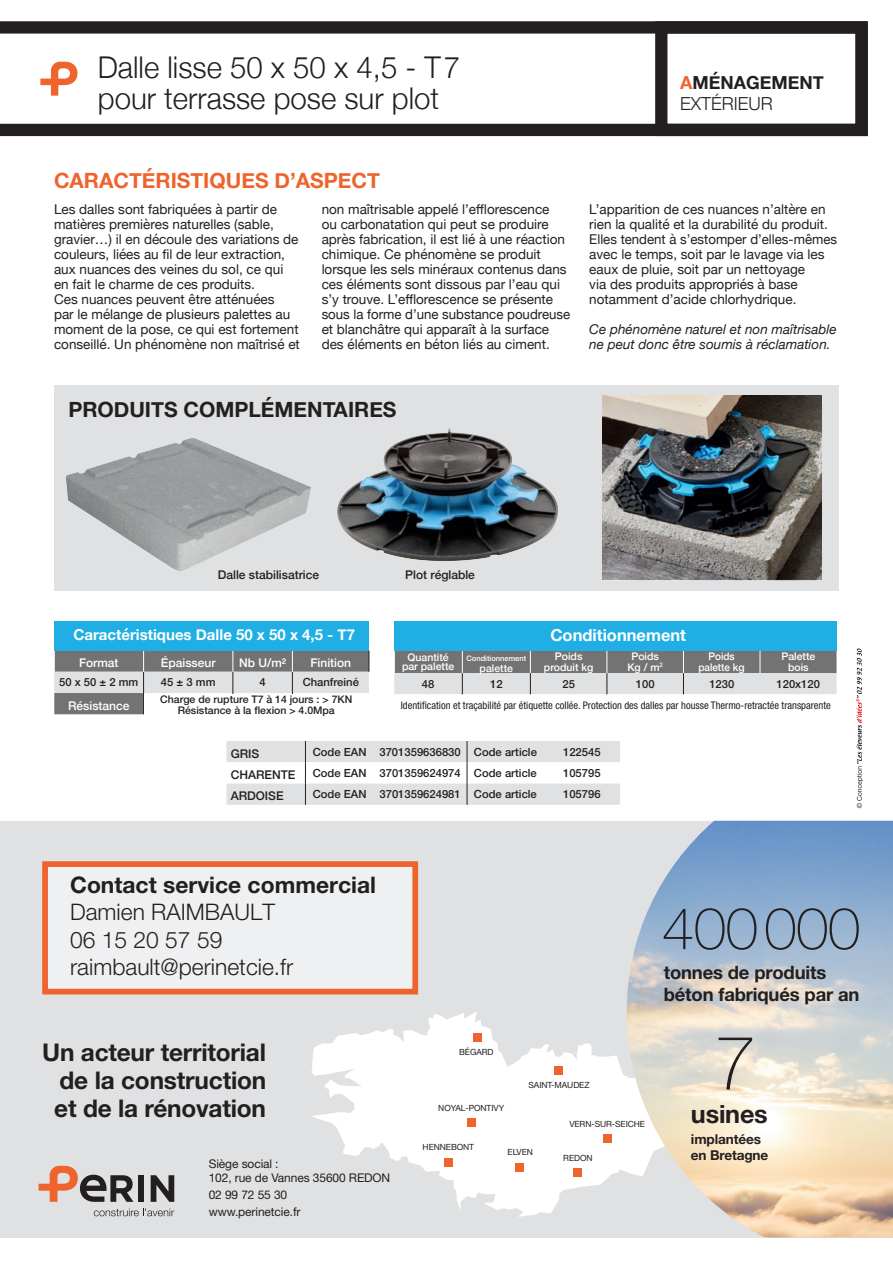
<style>
.page{position:relative;width:893px;height:1263px;background:#fff}
.page>*{position:absolute;margin:0;border:0;box-sizing:border-box;transform-origin:0 0}
.t1{font:100 75.3px "Helvetica Neue LT Std";color:#231f20}
.t2{font:100 58.35px "Helvetica Neue LT Std";letter-spacing:-.01em;color:#231f20}
.t3{font:300 30px/31.5px "Helvetica Neue";color:#231f20}
.t4{font:700 25.2px "Helvetica Neue LT Std";letter-spacing:-.01em;color:#231f20}
.t5{font:700 24.45px/27.9px "Helvetica Neue LT Std";letter-spacing:-.01em;color:#231f20;text-align:justify}
.t6{font:300 22.8px/27.5px "Helvetica Neue LT Std";color:#231f20}
.t7{font:700 21px "Helvetica Neue";color:#ef632c}
.t8{font:700 21px "Helvetica Neue";color:#231f20}
.t9{font:700 18.45px/22.2px "Helvetica Neue LT Std";letter-spacing:-.01em;color:#231f20}
.t10{font:700 18px/21.6px "Helvetica Neue";color:#231f20}
.t11{font:700 16.5px "Helvetica Neue";color:#fff}
.t12{font:700 15px "Helvetica Neue";color:#fff}
.t13{font:700 13.65px/16.4px "Helvetica Neue LT Std";letter-spacing:-.01em;color:#231f20}
.t14{font:13.5px/15px "Helvetica Neue";color:#231f20}
.t15{font:italic 13.5px/15px "Helvetica Neue";color:#231f20}
.t16{font:12px/13.5px "Helvetica Neue LT Std";letter-spacing:-.01em;color:#231f20}
.t17{font:500 12px "Helvetica Neue";color:#231f20}
.t18{font:500 12px "Helvetica Neue";color:#fff}
.libelle_tableau{font:500 11.25px "Helvetica Neue LT Std";color:#231f20}
.texte_tableau_petit{font:500 11.25px "Helvetica Neue LT Std";color:#231f20}
.libelle_tableau-2{font:condensed 10.5px "Helvetica Neue LT Std";color:#231f20}
.t19{font:500 10.5px/10.5px "Helvetica Neue";color:#fff;text-align:center}
.libelle_tableau-3{font:500 10.5px/10.8px "Helvetica Neue LT Std";color:#231f20;text-align:center}
.t20{font:500 10.5px/10.5px "Helvetica Neue";color:#fff;text-align:center;scale:.95 1}
.t21{font:8.55px "Helvetica Neue LT Std";letter-spacing:-.01em;color:#231f20}
.t22{font:500 7.5px "Helvetica Neue";color:#fff}
.s1{color:#ef632c}
.s2{font-weight:300}
.s3{font-weight:700}
</style>
<div class="page">
<div style="left:0;top:821px;width:893px;height:416px;background:#dfe1e2"></div>
<svg style="left:311px;top:1011px;width:316px;height:206px;fill:#fff"></svg>
<div style="left:473px;top:1033px;width:8px;height:9px;background:#ef632c"></div>
<div style="left:467px;top:1118px;width:9px;height:8px;background:#ef632c"></div>
<div style="left:444px;top:1158px;width:9px;height:8px;background:#ef632c"></div>
<div style="left:516px;top:1163px;width:8px;height:8px;background:#ef632c"></div>
<div style="left:574px;top:1168px;width:8px;height:9px;background:#ef632c"></div>
<div style="left:603px;top:1134px;width:8px;height:8px;background:#ef632c"></div>
<div style="left:554px;top:1066px;width:9px;height:8px;background:#ef632c"></div>
<img style="left:627px;top:821px;width:266px;height:416px">
<div style="left:45px;top:864px;width:370px;height:127px;background:#eff0f1"></div>
<div style="left:42px;top:861px;width:376px;height:133px;border:6px solid #ef632c"></div>
<div style="left:138px;top:1175px;width:6px;height:27px;background:#231f20"></div>
<svg style="left:151px;top:1175px;width:23px;height:27px"></svg>
<svg style="left:39px;top:1166px;width:94px;height:36px"></svg>
<svg style="left:94px;top:1208px;width:80px;height:8px"></svg>
<svg style="left:0;top:21px;width:655px;height:115px"></svg>
<div style="left:655px;top:21px;width:213px;height:115px;border:12px solid #231f20"></div>
<svg style="left:394px;top:651px;width:442px;height:44px;background:#a9aaab"></svg>
<div style="left:395px;top:621px;width:442px;height:30px;background:#1fafe5"></div>
<svg style="left:54px;top:650px;width:316px;height:64px;background:#a4a5a5"></svg>
<div style="left:55px;top:621px;width:314px;height:30px;background:#1fafe5"></div>
<div style="left:144px;top:694px;width:225px;height:22px;background:#fff"></div>
<svg style="left:226px;top:741px;width:394px;height:64px"></svg>
<svg style="left:856px;top:648px;width:7px;height:160px"></svg>
<div style="left:54px;top:385px;width:785px;height:206px;background:#dfe1e2"></div>
<img style="left:66px;top:438px;width:245px;height:133px">
<img style="left:337px;top:428px;width:221px;height:133px">
<img style="left:602px;top:396px;width:219px;height:184px">
<svg style="left:40px;top:62px;width:37px;height:34px"></svg>
<p class="t3" style="left:98px;top:49px;width:364px">Dalle lisse 50 x 50 x 4,5 - T7 pour terrasse pose sur plot</p>
<p class="t7" style="left:54px;top:164px;width:327px">CARACTÉRISTIQUES D’ASPECT</p>
<p class="t10" style="left:680px;top:72px;width:145px"><span class="s1">A</span>MÉNAGEMENT<br><span class="s2">EXTÉRIEUR</span></p>
<p class="t14" style="left:54px;top:202px;width:246px">Les dalles sont fabriquées à partir de matières premières naturelles (sable, gravier…) il en découle des variations de couleurs, liées au fil de leur extraction, aux nuances des veines du sol, ce qui en fait le charme de ces produits.</p>
<p class="t14" style="left:54px;top:292px;width:247px">Ces nuances peuvent être atténuées<br>par le mélange de plusieurs palettes au moment de la pose, ce qui est fortement conseillé. Un phénomène non maîtrisé et</p>
<p class="t14" style="left:322px;top:202px;width:250px">non maîtrisable appelé l’efflorescence<br>ou carbonatation qui peut se produire après fabrication, il est lié à une réaction chimique. Ce phénomène se produit lorsque les sels minéraux contenus dans ces éléments sont dissous par l’eau qui s’y trouve. L’efflorescence se présente sous la forme d’une substance poudreuse et blanchâtre qui apparaît à la surface des éléments en béton liés au ciment.</p>
<p class="t14" style="left:589px;top:202px;width:249px">L’apparition de ces nuances n’altère en rien la qualité et la durabilité du produit.<br>Elles tendent à s’estomper d’elles-mêmes avec le temps, soit par le lavage via les eaux de pluie, soit par un nettoyage<br>via des produits appropriés à base notamment d’acide chlorhydrique.</p>
<p class="t15" style="left:589px;top:322px;width:249px">Ce phénomène naturel et non maîtrisable ne peut donc être soumis à réclamation.</p>
<p class="t8" style="left:68px;top:393px;width:330px">PRODUITS COMPLÉMENTAIRES</p>
<p class="t17" style="left:218px;top:565px;width:103px">Dalle stabilisatrice</p>
<p class="t17" style="left:405px;top:565px;width:71px">Plot réglable</p>
<p class="t12" style="left:73px;top:623px;width:283px">Caractéristiques Dalle 50 x 50 x 4,5 - T7</p>
<p class="t11" style="left:550px;top:622px;width:137px">Conditionnement</p>
<p class="t19" style="left:480px;top:662px;width:35px">palette</p>
<p class="t19" style="left:544px;top:650px;width:51px">Poids produit kg</p>
<p class="t19" style="left:631px;top:650px;width:29px">Poids</p>
<p class="t19" style="left:627px;top:661px;width:37px">Kg / m<sup>2</sup></p>
<p class="t20" style="left:698px;top:650px;width:50px">Poids palette kg</p>
<p class="t19" style="left:781px;top:650px;width:36px">Palette bois</p>
<p class="t19" style="left:402px;top:652px;width:54px;line-height:9px">Quantité par palette</p>
<p class="t22" style="left:467px;top:652px;width:61px">Conditionnement</p>
<p class="t18" style="left:79px;top:653px;width:41px">Format</p>
<p class="t18" style="left:161px;top:653px;width:56px">Épaisseur</p>
<p class="t18" style="left:239px;top:653px;width:48px">Nb U/m²</p>
<p class="t18" style="left:310px;top:653px;width:42px">Finition</p>
<p class="libelle_tableau" style="left:59px;top:676px;width:81px">50 x 50 ± 2 mm</p>
<p class="libelle_tableau" style="left:161px;top:676px;width:56px">45 ± 3 mm</p>
<p class="libelle_tableau" style="left:259px;top:676px;width:8px">4</p>
<p class="libelle_tableau" style="left:303px;top:676px;width:58px">Chanfreiné</p>
<p class="t18" style="left:68px;top:695px;width:63px">Résistance</p>
<p class="libelle_tableau" style="left:422px;top:677px;width:14px">48</p>
<p class="libelle_tableau" style="left:490px;top:677px;width:14px">12</p>
<p class="libelle_tableau" style="left:562px;top:677px;width:14px">25</p>
<p class="libelle_tableau" style="left:636px;top:677px;width:20px">100</p>
<p class="libelle_tableau" style="left:709px;top:677px;width:27px">1230</p>
<p class="libelle_tableau" style="left:776px;top:677px;width:45px">120x120</p>
<p class="libelle_tableau-3" style="left:160px;top:694px;width:194px">Charge de rupture T7 à 14 jours : &gt; 7KN<br>Résistance à la flexion &gt; 4.0Mpa</p>
<p class="t17" style="left:231px;top:743px;width:30px">GRIS</p>
<p class="libelle_tableau" style="left:313px;top:745px;width:55px">Code EAN</p>
<p class="libelle_tableau" style="left:379px;top:745px;width:83px">3701359636830</p>
<p class="libelle_tableau" style="left:474px;top:745px;width:64px">Code article</p>
<p class="libelle_tableau" style="left:563px;top:745px;width:39px">122545</p>
<p class="t17" style="left:231px;top:765px;width:66px">CHARENTE</p>
<p class="libelle_tableau" style="left:313px;top:766px;width:55px">Code EAN</p>
<p class="texte_tableau_petit" style="left:379px;top:766px;width:83px">3701359624974</p>
<p class="libelle_tableau" style="left:474px;top:766px;width:64px">Code article</p>
<p class="libelle_tableau" style="left:563px;top:766px;width:39px">105795</p>
<p class="t17" style="left:231px;top:786px;width:54px">ARDOISE</p>
<p class="libelle_tableau" style="left:313px;top:787px;width:55px">Code EAN</p>
<p class="texte_tableau_petit" style="left:379px;top:787px;width:83px">3701359624981</p>
<p class="libelle_tableau" style="left:474px;top:787px;width:64px">Code article</p>
<p class="libelle_tableau" style="left:563px;top:787px;width:39px">105796</p>
<p class="libelle_tableau-2" style="left:401px;top:699px;width:432px">Identification et traçabilité par étiquette collée. Protection des dalles par housse Thermo-retractée transparente</p>
<p class="t6" style="left:70px;top:871px;width:307px"><span class="s3">Contact service commercial<br></span>Damien RAIMBAULT<br>06 15 20 57 59 raimbault@perinetcie.fr</p>
<p class="t5" style="left:54px;top:1037px;width:214px;text-indent:-12px">Un acteur territorial de la construction et de la rénovation</p>
<p class="t16" style="left:209px;top:1157px;width:183px">Siège social :<br>102, rue de Vannes 35600 REDON</p>
<p class="t16" style="left:209px;top:1185px;width:93px;line-height:17.7px">02 99 72 55 30 www.perinetcie.fr</p>
<p class="t21" style="left:459px;top:1047px;width:36px">BÉGARD</p>
<p class="t21" style="left:528px;top:1079px;width:63px">SAINT-MAUDEZ</p>
<p class="t21" style="left:438px;top:1103px;width:67px">NOYAL-PONTIVY</p>
<p class="t21" style="left:423px;top:1142px;width:53px">HENNEBONT</p>
<p class="t21" style="left:508px;top:1147px;width:27px">ELVEN</p>
<p class="t21" style="left:569px;top:1118px;width:77px">VERN-SUR-SEICHE</p>
<p class="t21" style="left:563px;top:1153px;width:31px">REDON</p>
<p class="t2" style="left:662px;top:895px;width:200px">400000</p>
<p class="t9" style="left:664px;top:961px;width:197px">tonnes de produits béton fabriqués par an</p>
<p class="t1" style="left:714px;top:1020px;width:43px">7</p>
<p class="t4" style="left:691px;top:1098px;width:78px">usines</p>
<p class="t13" style="left:691px;top:1130px;width:79px">implantées en Bretagne</p>
</div>
